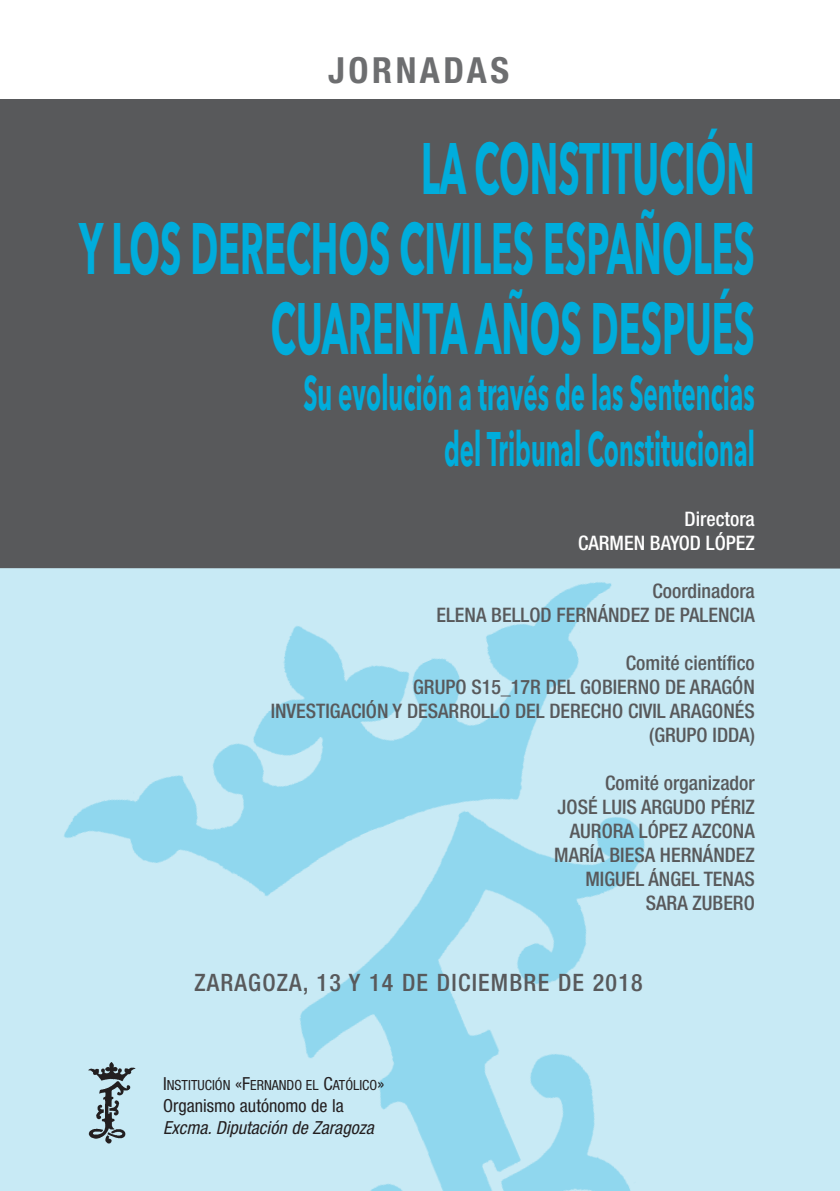
<style>
.page{position:relative;width:840px;height:1191px;background:#fff}
.page>*{position:absolute;margin:0;border:0;box-sizing:border-box;transform-origin:0 0}
.t1{font:700 72px/80px "Avenir Next";color:#00addc;text-align:right;scale:.5 1}
.t2{font:700 48px/56px "Avenir Next";color:#00addc;text-align:right;scale:.5 1}
.t3{font:700 condensed 36px "Helvetica Neue LT Std";letter-spacing:.1em;color:#6d6e70}
.t4{font:500 condensed 24px "Helvetica Neue LT Std";letter-spacing:.05em;color:#58595b}
.t5{font:500 condensed 20px/24px "Helvetica Neue LT Std";color:#58595b;text-align:right}
.t6{font:500 condensed 20px/24px "Helvetica Neue LT Std";color:#fff;text-align:right}
.t7{font:italic condensed 18px/22px "Helvetica Neue LT Std";color:#231f20}
.t8{font:condensed 14px "Helvetica Neue LT Std";color:#231f20}
.s1{font-size:18px}
.s2{font-style:normal}
</style>
<div class="page">
<img style="left:0;top:568px;width:839px;height:623px">
<div style="left:0;top:99px;width:839px;height:469px;background:#58595b"></div>
<img style="left:82px;top:1060px;width:58px;height:91px">
<p class="t3" style="left:328px;top:49px;width:182px">JORNADAS</p>
<p class="t1" style="left:79px;top:129px;width:1351px">LA CONSTITUCIÓN<br>Y LOS DERECHOS CIVILES ESPAÑOLES<br>CUARENTA AÑOS DESPUÉS</p>
<p class="t2" style="left:303px;top:365px;width:904px">Su evolución a través de las Sentencias del Tribunal Constitucional</p>
<p class="t6" style="left:577px;top:508px;width:178px">Directora<br>CARMEN BAYOD LÓPEZ</p>
<p class="t5" style="left:436px;top:580px;width:320px">Coordinadora<br>ELENA BELLOD FERNÁNDEZ DE PALENCIA</p>
<p class="t5" style="left:270px;top:652px;width:485px">Comité científico<br>GRUPO S15_17R DEL GOBIERNO DE ARAGÓN<br>INVESTIGACIÓN Y DESARROLLO DEL DERECHO CIVIL ARAGONÉS (GRUPO IDDA)</p>
<p class="t5" style="left:554px;top:772px;width:202px">Comité organizador<br>JOSÉ LUIS ARGUDO PÉRIZ<br>AURORA LÓPEZ AZCONA<br>MARÍA BIESA HERNÁNDEZ<br>MIGUEL ÁNGEL TENAS<br>SARA ZUBERO</p>
<p class="t4" style="left:194px;top:974px;width:449px">ZARAGOZA, 13 Y 14 DE DICIEMBRE DE 2018</p>
<p class="t8" style="left:163px;top:1080px;width:222px"><span class="s1">I</span>NSTITUCIÓN <span class="s1">«F</span>ERNANDO EL <span class="s1">C</span>ATÓLICO<span class="s1">»</span></p>
<p class="t7" style="left:163px;top:1096px;width:212px"><span class="s2">Organismo autónomo de la<br></span>Excma. Diputación de Zaragoza</p>
</div>
